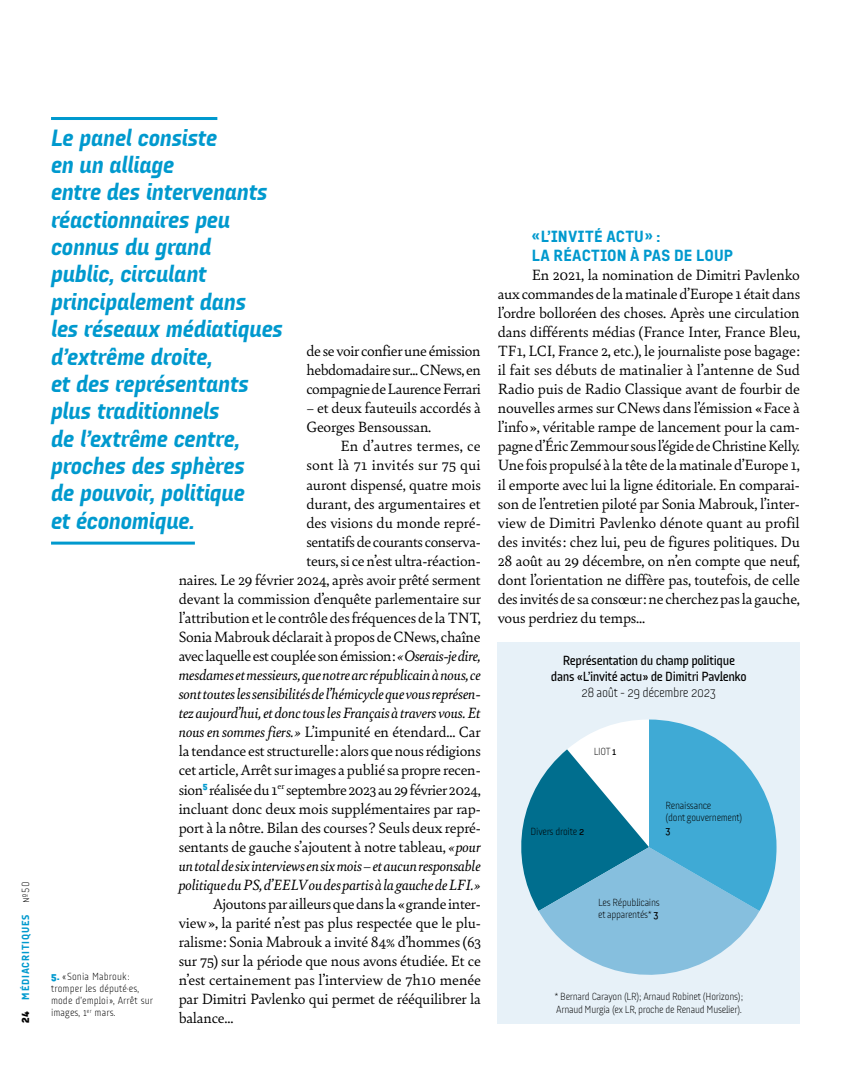
<style>
.page{position:relative;width:851px;height:1085px;background:#fff}
.page>*{position:absolute;margin:0;border:0;box-sizing:border-box;transform-origin:0 0}
.t1{font:24px/27.3px "Audimat 3000 Mi gras Italique";letter-spacing:-.01em;color:#0099ce}
.t2{font:16.5px/19px "Audimat 3000 Mi gras";letter-spacing:.015em;color:#0099ce}
.t3{font:15.75px/19px "Bely";letter-spacing:-.015em;color:#000;text-align:justify}
.t4{font:13.5px/15.9px "Audimat 3000 Regulier";letter-spacing:-.025em;color:#000;text-align:center}
.t5{font:13.5px "Audimat 3000 Leger";letter-spacing:-.025em;color:#000}
.t6{font:10.5px/12.5px "Audimat 3000 Leger";letter-spacing:-.025em;color:#000}
.t7{font:10.5px/12px "Audimat 3000 Leger";letter-spacing:.01em;color:#000}
.t8{font:10.5px "Audimat 3000 Mi gras";letter-spacing:.075em;color:#0099ce}
.t9{font:10.5px "Audimat 3000 Regulier";color:#000}
.s1{font-family:"Audimat 3000 Gras";color:#000}
.s2{font-family:"Audimat 3000 Leger";color:#000}
.s3{font-style:italic}
.s4{font-family:"Audimat 3000 Gras";color:#0099ce}
.s5{font-family:"Audimat 3000 Regulier"}
</style>
<div class="page">
<div style="left:497px;top:642px;width:302px;height:381px;background:#e7f1f8"></div>
<svg style="left:521px;top:719px;width:255px;height:256px"></svg>
<hr style="left:51px;top:117px;width:166px;height:3px;background:#0099ce">
<hr style="left:51px;top:541px;width:144px;height:3px;background:#0099ce">
<p class="t8" style="left:19px;top:1023px;width:143px;rotate:-90deg"><span class="s1">24</span> MÉDIACRITIQUES <span class="s2">№50</span></p>
<p class="t1" style="left:51px;top:123px;width:233px">Le panel consiste<br>en un alliage<br>entre des intervenants réactionnaires peu connus du grand<br>public, circulant principalement dans<br>les réseaux médiatiques d’extrême droite,<br>et des représentants plus traditionnels<br>de l’extrême centre, proches des sphères<br>de pouvoir, politique<br>et économique.</p>
<p class="t3" style="left:306px;top:340px;width:176px">de se voir confier une émission hebdomadaire sur... CNews, en compagnie de Laurence Ferrari</p>
<p class="t3" style="left:306px;top:397px;width:176px">– et deux fauteuils accordés à<br>Georges Bensoussan.</p>
<p class="t3" style="left:179px;top:436px;width:304px;text-align:right">En d’autres termes, ce<br>sont là 71 invités sur 75 qui<br>auront dispensé, quatre mois<br>durant, des argumentaires et<br>des visions du monde repré-<br>sentatifs de courants conserva-<br>teurs, si ce n’est ultra-réaction-<br>naires. Le 29 février 2024, après avoir prêté serment devant la commission d’enquête parlementaire sur l’attribution et le contrôle des fréquences de la TNT, Sonia Mabrouk déclarait à propos de CNews, chaîne avec laquelle est couplée son émission : <span class="s3">« Oserais-je dire, mesdames et messieurs, que notre arc républicain à nous, ce sont toutes les sensibilités de l’hémicycle que vous représen&shy;tez aujourd’hui, et donc tous les Français à travers vous. Et nous en sommes fiers. »</span> L’impunité en étendard... Car la tendance est structurelle : alors que nous rédigions cet article, Arrêt sur images a publié sa propre recen&shy;sion<sup>5</sup> réalisée du 1<sup>er</sup> septembre 2023 au 29 février 2024, incluant donc deux mois supplémentaires par rap&shy;port à la nôtre. Bilan des courses ? Seuls deux repré&shy;sentants de gauche s’ajoutent à notre tableau, <span class="s3">« pour un total de six interviews en six mois – et aucun responsable politique du PS, d’EELV ou des partis à la gauche de LFI. »</span></p>
<p class="t3" style="left:179px;top:893px;width:304px;text-indent:34px">Ajoutons par ailleurs que dans la « grande inter&shy;view », la parité n’est pas plus respectée que le plu&shy;ralisme : Sonia Mabrouk a invité 84% d’hommes (63 sur 75) sur la période que nous avons étudiée. Et ce n’est certainement pas l’interview de 7h10 menée par Dimitri Pavlenko qui permet de rééquilibrer la balance...</p>
<p class="t7" style="left:51px;top:970px;width:103px"><span class="s4">5.</span> « Sonia Mabrouk : tromper les député·es, mode d’emploi », Arrêt sur images, 1<sup>er</sup> mars.</p>
<p class="t2" style="left:531px;top:226px;width:202px">« L’INVITÉ ACTU » :<br>LA RÉACTION À PAS DE LOUP</p>
<p class="t3" style="left:497px;top:264px;width:304px;text-indent:34px">En 2021, la nomination de Dimitri Pavlenko aux commandes de la matinale d’Europe 1 était dans l’ordre bolloréen des choses. Après une circulation dans différents médias (France Inter, France Bleu, TF1, LCI, France 2, etc.), le journaliste pose bagage : il fait ses débuts de matinalier à l’antenne de Sud Radio puis de Radio Classique avant de fourbir de nouvelles armes sur CNews dans l’émission « Face à l’info », véritable rampe de lancement pour la cam&shy;pagne d’Éric Zemmour sous l’égide de Christine Kelly.<br>Une fois propulsé à la tête de la matinale d’Europe 1, il emporte avec lui la ligne éditoriale. En comparai&shy;son de l’entretien piloté par Sonia Mabrouk, l’inter&shy;view de Dimitri Pavlenko dénote quant au profil des invités : chez lui, peu de figures politiques. Du 28 août au 29 décembre, on n’en compte que neuf, dont l’orientation ne diffère pas, toutefois, de celle des invités de sa consœur : ne cherchez pas la gauche, vous perdriez du temps...</p>
<p class="t4" style="left:551px;top:652px;width:197px">Représentation du champ politique dans « L’invité actu » de Dimitri Pavlenko</p>
<p class="t5" style="left:581px;top:684px;width:136px">28 août - 29 décembre 2023</p>
<p class="t6" style="left:593px;top:744px;width:24px">LIOT <span class="s5">1</span></p>
<p class="t6" style="left:530px;top:824px;width:55px">Divers droite <span class="s5">2</span></p>
<p class="t6" style="left:665px;top:798px;width:78px">Renaissance<br>(dont gouvernement)</p>
<p class="t9" style="left:665px;top:823px;width:7px">3</p>
<p class="t6" style="left:598px;top:895px;width:63px">Les Républicains et apparentés* <span class="s5">3</span></p>
<p class="t6" style="left:554px;top:990px;width:189px">* Bernard Carayon (LR) ; Arnaud Robinet (Horizons) ;<br>Arnaud Murgia (ex LR, proche de Renaud Muselier).</p>
</div>
